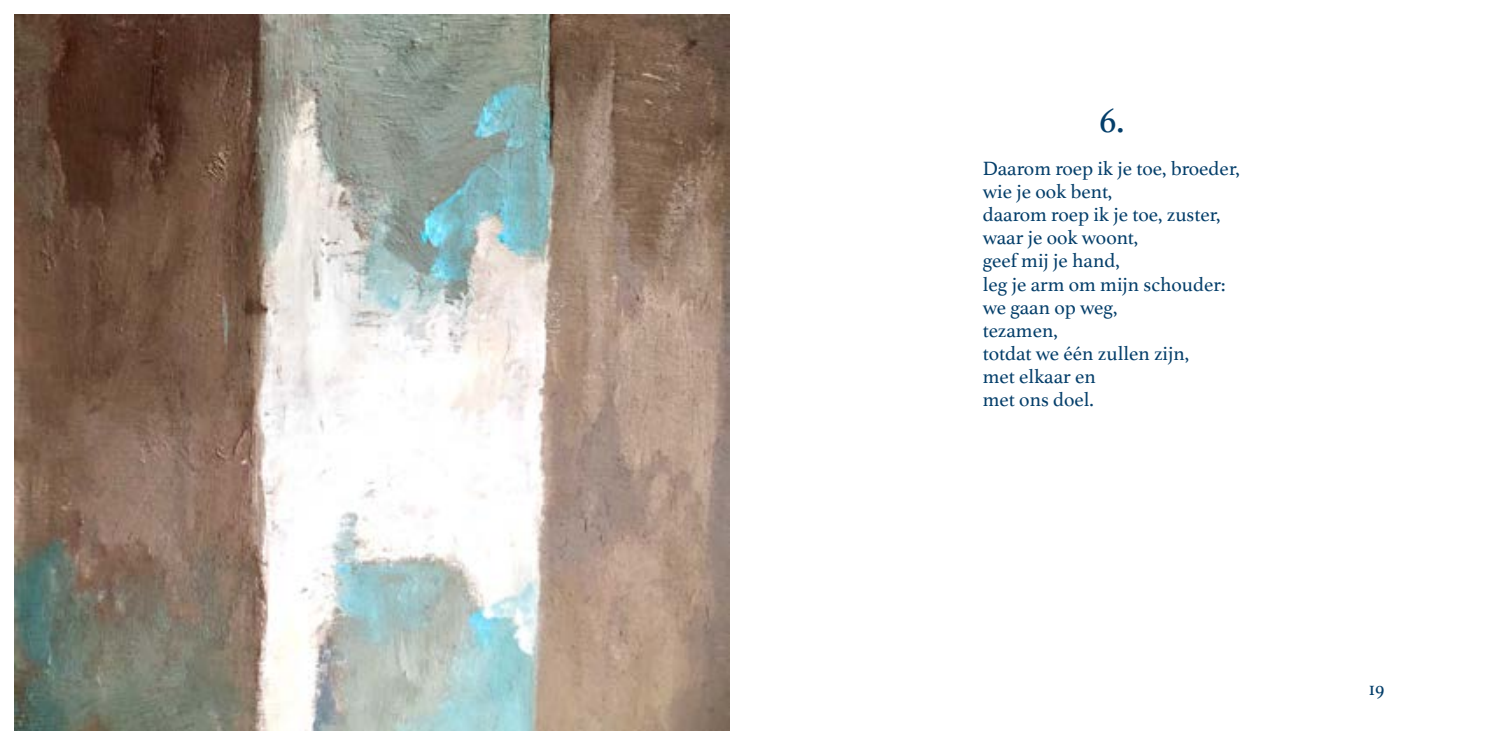
<style>
.page{position:relative;width:1489px;height:745px;background:#fff}
.page>*{position:absolute;margin:0;border:0;box-sizing:border-box;transform-origin:0 0}
.t1{font:36.75px "Athelas";color:#043e6a}
.t2{font:20.12px/23.1px "Athelas";color:#043e6a}
.t3{font:19.6px "Athelas";color:#043e6a}
</style>
<div class="page">
<img style="left:15px;top:15px;width:714px;height:714px">
<h1 class="t1" style="left:1098px;top:90px;width:27px">6.</h1>
<p class="t2" style="left:982px;top:156px;width:258px">Daarom roep ik je toe, broeder, wie je ook bent,<br>daarom roep ik je toe, zuster, waar je ook woont,<br>geef mij je hand,<br>leg je arm om mijn schouder: we gaan op weg,<br>tezamen,<br>totdat we één zullen zijn,<br>met elkaar en<br>met ons doel.</p>
<p class="t3" style="left:1368px;top:673px;width:17px">19</p>
</div>
